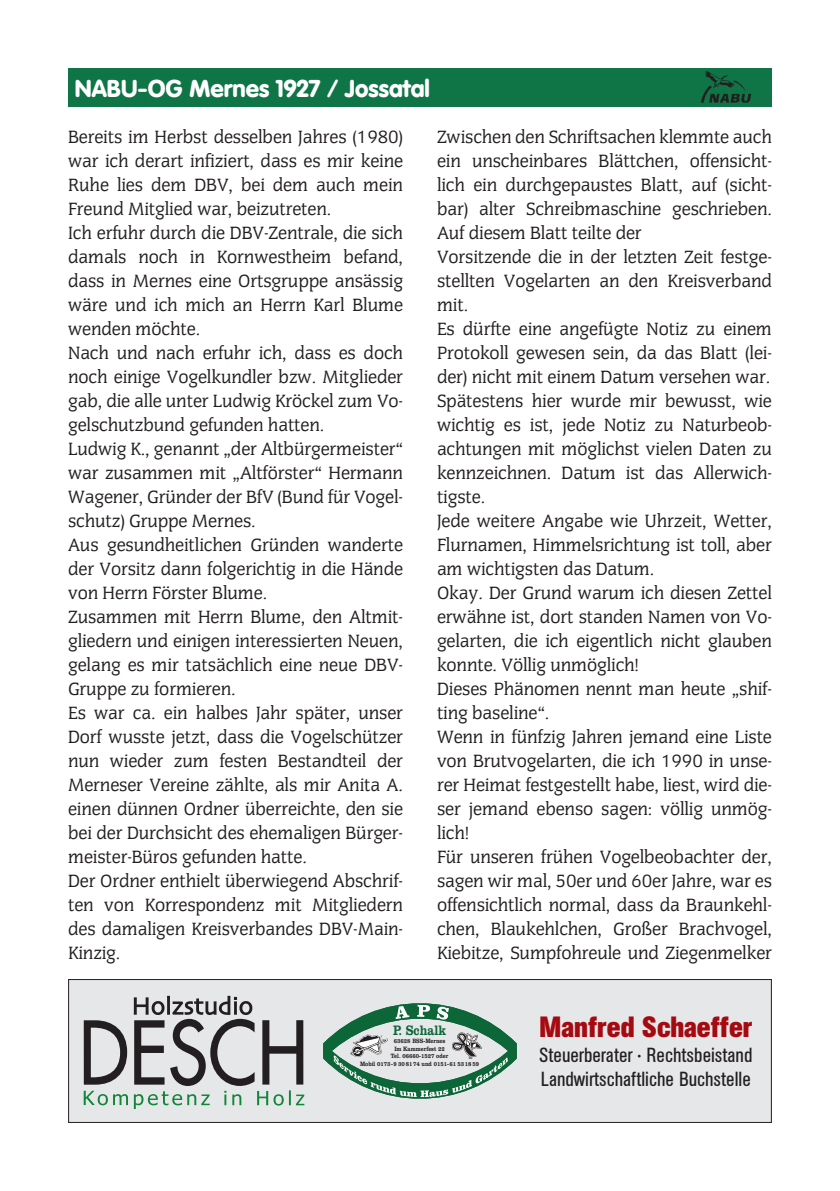
<style>
.page{position:relative;width:840px;height:1191px;background:#fff}
.page>*{position:absolute;margin:0;border:0;box-sizing:border-box;transform-origin:0 0}
.t1{font:700 29px "AG Buch Condensed BQ";color:#a60a11}
.t2{font:900 24px "VAG Rounded";color:#fff}
.t3{font:20.2px/24.2px "AG Buch Condensed BQ";color:#231f20}
.t4{font:20px/24px "Cg Congress";color:#231f20}
.t5{font:800 14px "Clarendon BT";color:#0c6638;scale:.83 1}
.t6{font:800 6.4px/7.6px "Clarendon BT";color:#231f20;text-align:center;scale:.83 1}
</style>
<div class="page">
<div style="left:68px;top:979px;width:703px;height:144px;background:#e6e7e9;border:1px solid #231f20"></div>
<svg style="left:84px;top:1020px;width:43px;height:64px"></svg>
<svg style="left:84px;top:1090px;width:44px;height:15px"></svg>
<svg style="left:134px;top:995px;width:170px;height:114px"></svg>
<svg style="left:323px;top:1003px;width:193px;height:96px"></svg>
<div style="left:68px;top:68px;width:703px;height:38px;background:#107546"></div>
<img style="left:701px;top:71px;width:50px;height:32px">
<p class="t2" style="left:75px;top:74px;width:356px">NABU-OG Mernes 1927 / Jossatal</p>
<p class="t4" style="left:68px;top:124px;width:336px">Bereits im Herbst desselben Jahres (1980) war ich derart infiziert, dass es mir keine Ruhe lies dem DBV, bei dem auch mein Freund Mitglied war, beizutreten.<br>Ich erfuhr durch die DBV-Zentrale, die sich damals noch in Kornwestheim befand, dass in Mernes eine Ortsgruppe ansässig wäre und ich mich an Herrn Karl Blume wenden möchte.<br>Nach und nach erfuhr ich, dass es doch noch einige Vogelkundler bzw. Mitglieder gab, die alle unter Ludwig Kröckel zum Vo&shy;gelschutzbund gefunden hatten.<br>Ludwig K., genannt „der Altbürgermeister“ war zusammen mit „Altförster“ Hermann Wagener, Gründer der BfV (Bund für Vogel&shy;schutz) Gruppe Mernes.<br>Aus gesundheitlichen Gründen wanderte der Vorsitz dann folgerichtig in die Hände von Herrn Förster Blume.<br>Zusammen mit Herrn Blume, den Altmit&shy;gliedern und einigen interessierten Neuen, gelang es mir tatsächlich eine neue DBV-Gruppe zu formieren.<br>Es war ca. ein halbes Jahr später, unser Dorf wusste jetzt, dass die Vogelschützer nun wieder zum festen Bestandteil der Merneser Vereine zählte, als mir Anita A. einen dünnen Ordner überreichte, den sie bei der Durchsicht des ehemaligen Bürger&shy;meister-Büros gefunden hatte.<br>Der Ordner enthielt überwiegend Abschrif&shy;ten von Korrespondenz mit Mitgliedern des damaligen Kreisverbandes DBV-Main-Kinzig.</p>
<p class="t4" style="left:437px;top:124px;width:336px">Zwischen den Schriftsachen klemmte auch ein unscheinbares Blättchen, offensicht&shy;lich ein durchgepaustes Blatt, auf (sicht&shy;bar) alter Schreibmaschine geschrieben.<br>Auf diesem Blatt teilte der<br>Vorsitzende die in der letzten Zeit festge&shy;stellten Vogelarten an den Kreisverband mit.<br>Es dürfte eine angefügte Notiz zu einem Protokoll gewesen sein, da das Blatt (lei&shy;der) nicht mit einem Datum versehen war.<br>Spätestens hier wurde mir bewusst, wie wichtig es ist, jede Notiz zu Naturbeob&shy;achtungen mit möglichst vielen Daten zu kennzeichnen. Datum ist das Allerwich&shy;tigste.<br>Jede weitere Angabe wie Uhrzeit, Wetter, Flurnamen, Himmelsrichtung ist toll, aber am wichtigsten das Datum.<br>Okay. Der Grund warum ich diesen Zettel erwähne ist, dort standen Namen von Vo&shy;gelarten, die ich eigentlich nicht glauben konnte. Völlig unmöglich!<br>Dieses Phänomen nennt man heute „shif&shy;ting baseline“.<br>Wenn in fünfzig Jahren jemand eine Liste von Brutvogelarten, die ich 1990 in unse&shy;rer Heimat festgestellt habe, liest, wird die&shy;ser jemand ebenso sagen: völlig unmög&shy;lich!<br>Für unseren frühen Vogelbeobachter der, sagen wir mal, 50er und 60er Jahre, war es offensichtlich normal, dass da Braunkehl&shy;chen, Blaukehlchen, Großer Brachvogel, Kiebitze, Sumpfohreule und Ziegenmelker</p>
<p class="t5" style="left:393px;top:1022px;width:65px">P. Schalk</p>
<p class="t6" style="left:360px;top:1037px;width:145px">63628 BSS-Mernes<br>Im Kammerfest 22<br>Tel. 06660-1527 oder<br>Mobil 0173-9 30 8174 und 0151-61 5318 59</p>
<h1 class="t1" style="left:539px;top:1010px;width:215px">Manfred Schaeffer</h1>
<p class="t3" style="left:539px;top:1043px;width:215px">Steuerberater · Rechtsbeistand<br>Landwirtschaftliche Buchstelle</p>
</div>
